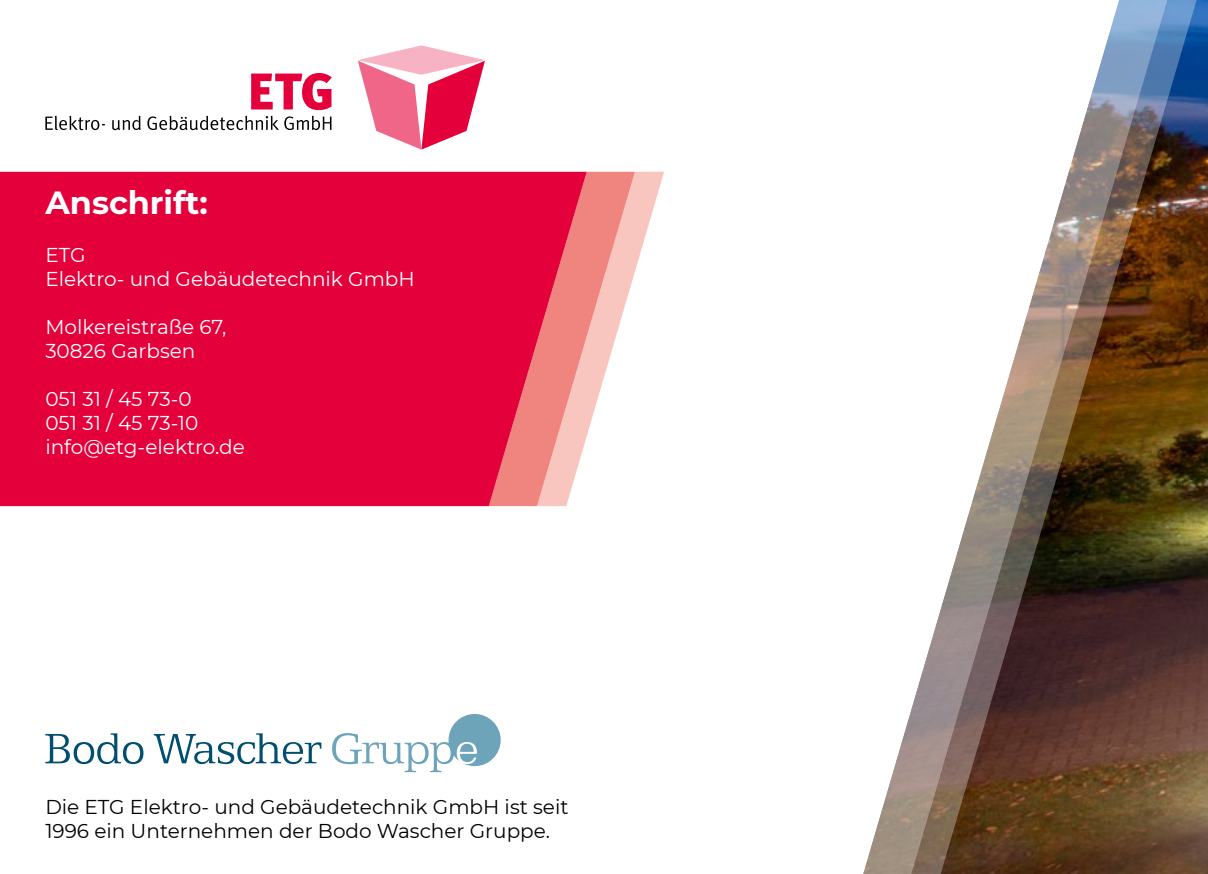
<style>
.page{position:relative;width:1208px;height:874px;background:#fff}
.page>*{position:absolute;margin:0;border:0;box-sizing:border-box;transform-origin:0 0}
.t1{font:700 32px "Montserrat";color:#fff}
.t2{font:20px/24px "Montserrat";color:#fff}
.t3{font:20px/24px "Montserrat";color:#000}
</style>
<div class="page">
<img style="left:1197px;top:0;width:11px;height:873px">
<img style="left:1168px;top:0;width:29px;height:873px">
<img style="left:863px;top:0;width:305px;height:873px">
<svg style="left:635px;top:172px;width:29px;height:99px"></svg>
<svg style="left:587px;top:172px;width:48px;height:263px"></svg>
<svg style="left:0;top:172px;width:587px;height:334px;background:#e50c41"></svg>
<svg style="left:45px;top:733px;width:98px;height:30px"></svg>
<svg style="left:154px;top:733px;width:167px;height:30px"></svg>
<svg style="left:332px;top:714px;width:169px;height:57px"></svg>
<svg style="left:358px;top:45px;width:127px;height:104px"></svg>
<svg style="left:45px;top:116px;width:60px;height:14px"></svg>
<svg style="left:112px;top:116px;width:29px;height:14px"></svg>
<svg style="left:147px;top:116px;width:184px;height:14px"></svg>
<svg style="left:251px;top:73px;width:81px;height:37px"></svg>
<h1 class="t1" style="left:45px;top:179px;width:164px">Anschrift:</h1>
<p class="t2" style="left:45px;top:242px;width:371px">ETG<br>Elektro- und Gebäudetechnik GmbH</p>
<p class="t2" style="left:45px;top:314px;width:183px">Molkereistraße 67,<br>30826 Garbsen</p>
<p class="t2" style="left:45px;top:386px;width:201px">051 31 / 45 73-0<br>051 31 / 45 73-10 info@etg-elektro.de</p>
<p class="t3" style="left:45px;top:794px;width:524px">Die ETG Elektro- und Gebäudetechnik GmbH ist seit<br>1996 ein Unternehmen der Bodo Wascher Gruppe.</p>
</div>
